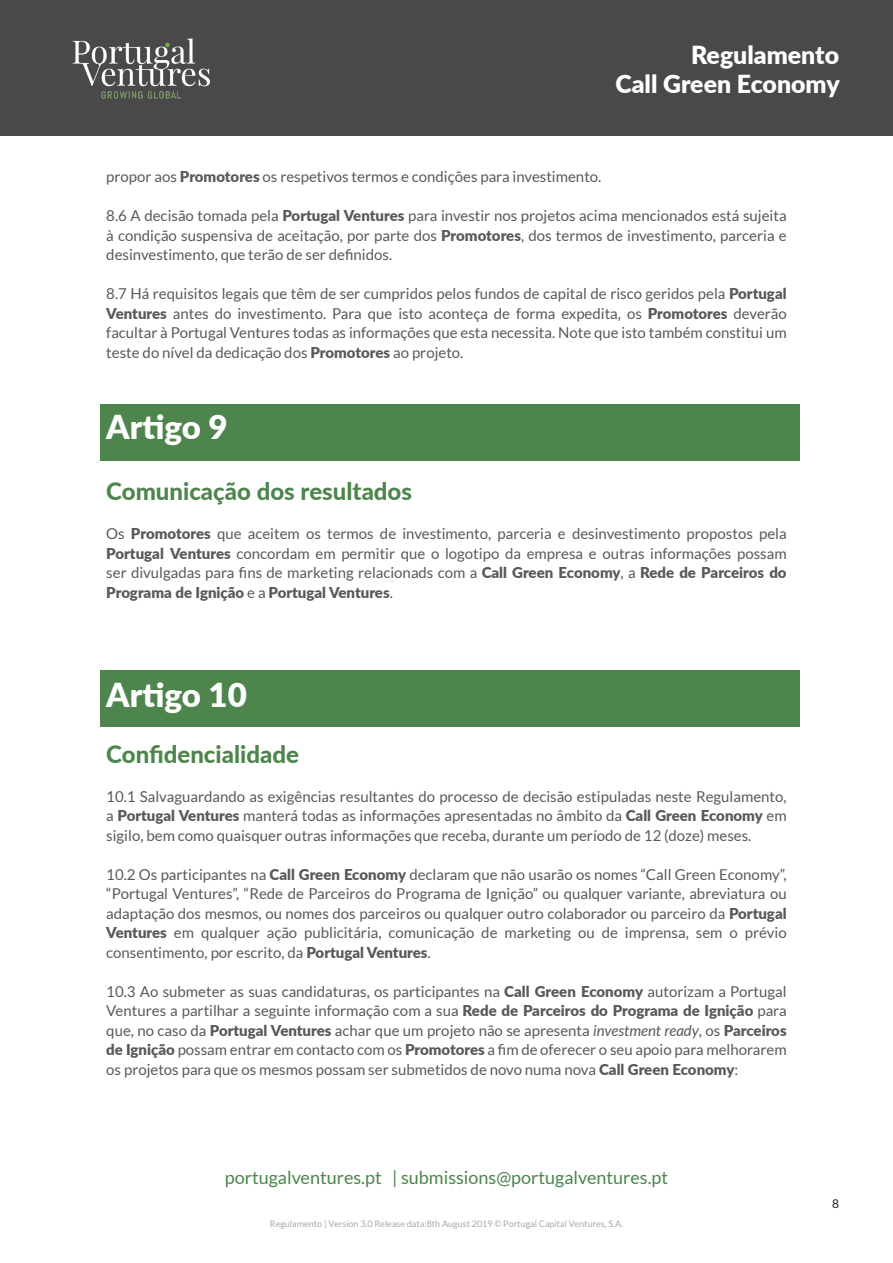
<style>
.page{position:relative;width:893px;height:1263px;background:#fff}
.page>*{position:absolute;margin:0;border:0;box-sizing:border-box;transform-origin:0 0}
.titulos_PV{font:900 33px "Lato";color:#fff}
.t1{font:900 24.9px/29.8px "Lato";color:#fff;text-align:right}
.subtitulos_PV{font:800 24px "Lato";color:#4d854d}
.t2{font:18px "Lato";color:#4d854d}
.bullets{font:15px/19.5px "Lato";color:#595959;text-align:justify}
.texto_PV{font:15px/19.5px "Lato";color:#595959;text-align:justify}
.t3{font:12px "Lato";color:#231f20}
.t4{font:9px "Lato";color:#a8a9ad}
.s1{font-weight:900}
.s2{font-style:italic}
</style>
<div class="page">
<div style="left:1px;top:1px;width:892px;height:135px;background:#494949"></div>
<img style="left:72px;top:38px;width:138px;height:61px">
<div style="left:100px;top:404px;width:699px;height:56px;background:#4d854d"></div>
<div style="left:100px;top:670px;width:699px;height:56px;background:#4d854d"></div>
<h2 class="t1" style="left:615px;top:38px;width:226px">Regulamento<br>Call Green Economy</h2>
<p class="bullets" style="left:106px;top:167px;width:497px">propor aos <span class="s1">Promotores</span> os respetivos termos e condições para investimento.</p>
<p class="bullets" style="left:106px;top:206px;width:682px">8.6 A decisão tomada pela <span class="s1">Portugal Ventures</span> para investir nos projetos acima mencionados está sujeita à condição suspensiva de aceitação, por parte dos <span class="s1">Promotores</span>, dos termos de investimento, parceria e desinvestimento, que terão de ser definidos.</p>
<p class="bullets" style="left:106px;top:284px;width:682px">8.7 Há requisitos legais que têm de ser cumpridos pelos fundos de capital de risco geridos pela <span class="s1">Portugal Ventures</span> antes do investimento. Para que isto aconteça de forma expedita, os <span class="s1">Promotores</span> deverão facultar à Portugal Ventures todas as informações que esta necessita. Note que isto também constitui um teste do nível da dedicação dos <span class="s1">Promotores</span> ao projeto.</p>
<p class="titulos_PV" style="left:106px;top:402px;width:123px">Artigo 9</p>
<p class="subtitulos_PV" style="left:106px;top:474px;width:307px">Comunicação dos resultados</p>
<p class="texto_PV" style="left:106px;top:524px;width:682px">Os <span class="s1">Promotores</span> que aceitem os termos de investimento, parceria e desinvestimento propostos pela <span class="s1">Portugal Ventures</span> concordam em permitir que o logotipo da empresa e outras informações possam ser divulgadas para fins de marketing relacionads com a <span class="s1">Call Green Economy</span>, a <span class="s1">Rede de Parceiros do Programa de Ignição</span> e a <span class="s1">Portugal Ventures</span>.</p>
<p class="titulos_PV" style="left:106px;top:670px;width:142px">Artigo 10</p>
<p class="subtitulos_PV" style="left:106px;top:736px;width:194px">Confidencialidade</p>
<p class="bullets" style="left:106px;top:786px;width:682px">10.1 Salvaguardando as exigências resultantes do processo de decisão estipuladas neste Regulamento, a <span class="s1">Portugal Ventures</span> manterá todas as informações apresentadas no âmbito da <span class="s1">Call Green Economy</span> em sigilo, bem como quaisquer outras informações que receba, durante um período de 12 (doze) meses.</p>
<p class="bullets" style="left:106px;top:864px;width:682px">10.2 Os participantes na <span class="s1">Call Green Economy</span> declaram que não usarão os nomes “Call Green Economy”, “Portugal Ventures”, “Rede de Parceiros do Programa de Ignição” ou qualquer variante, abreviatura ou adaptação dos mesmos, ou nomes dos parceiros ou qualquer outro colaborador ou parceiro da <span class="s1">Portugal Ventures</span> em qualquer ação publicitária, comunicação de marketing ou de imprensa, sem o prévio consentimento, por escrito, da <span class="s1">Portugal Ventures</span>.</p>
<p class="bullets" style="left:106px;top:981px;width:682px">10.3 Ao submeter as suas candidaturas, os participantes na <span class="s1">Call Green Economy</span> autorizam a Portugal Ventures a partilhar a seguinte informação com a sua <span class="s1">Rede de Parceiros do Programa de Ignição</span> para que, no caso da <span class="s1">Portugal Ventures</span> achar que um projeto não se apresenta <span class="s2">investment ready</span>, os <span class="s1">Parceiros de Ignição</span> possam entrar em contacto com os <span class="s1">Promotores</span> a fim de oferecer o seu apoio para melhorarem os projetos para que os mesmos possam ser submetidos de novo numa nova <span class="s1">Call Green Economy</span>:</p>
<p class="t2" style="left:225px;top:1167px;width:445px">portugalventures.pt | submissions@portugalventures.pt</p>
<p class="t4" style="left:270px;top:1219px;width:355px">Regulamento | Version 3.0 Release data:8th August 2019 © Portugal Capital Ventures, S.A.</p>
<p class="t3" style="left:832px;top:1197px;width:8px">8</p>
</div>
